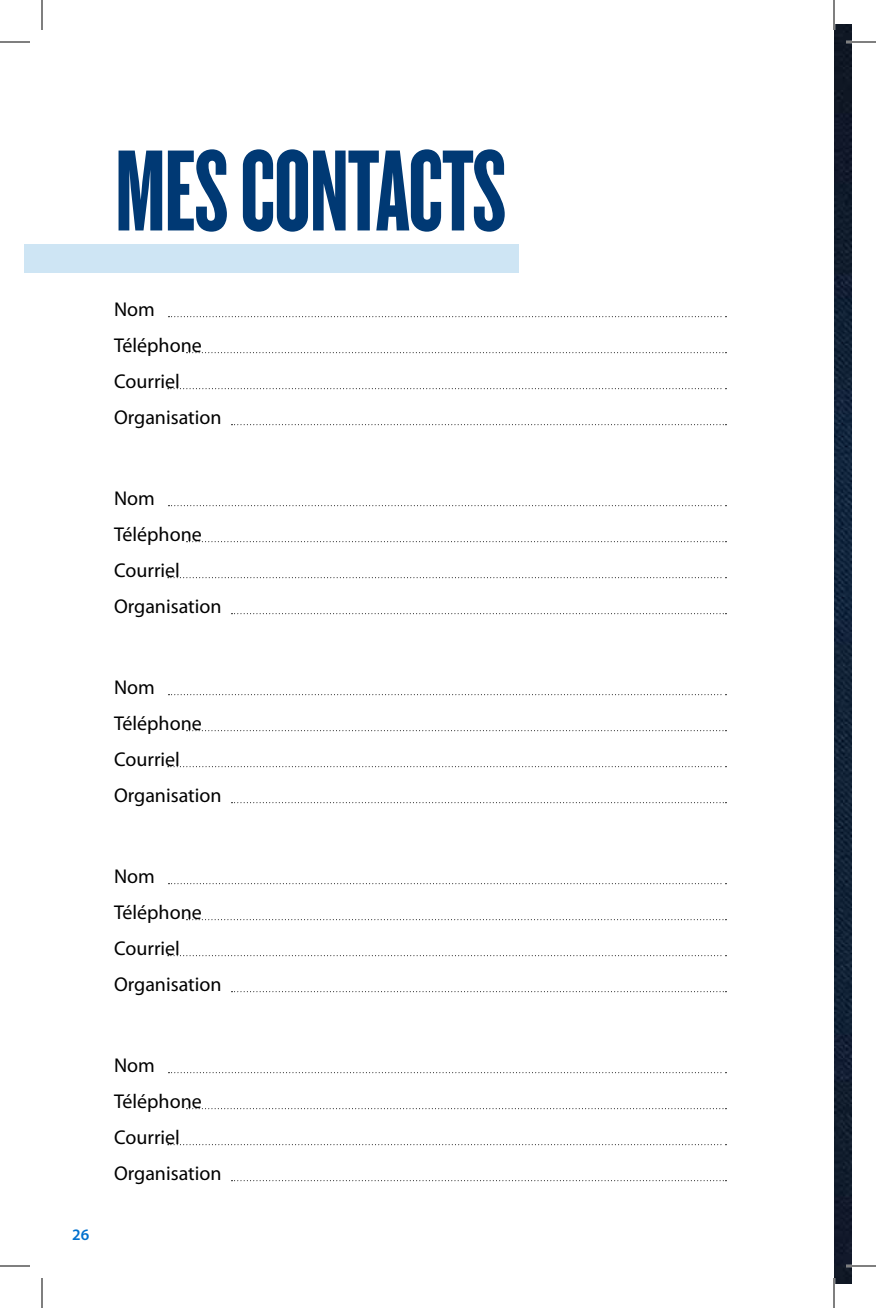
<style>
.page{position:relative;width:876px;height:1308px;background:#fff}
.page>*{position:absolute;margin:0;border:0;box-sizing:border-box;transform-origin:0 0}
.t1{font:120px "Knockout 67 Full Bantamwt";letter-spacing:-.005em;color:#003974}
.t2{font:20px/36px "Myriad Pro";color:#000}
.t3{font:600 16px "Myriad Pro";color:#0070ce}
</style>
<div class="page">
<img style="left:835px;top:24px;width:17px;height:1260px">
<div style="left:24px;top:244px;width:495px;height:29px;background:#cee5f4"></div>
<svg style="left:168px;top:316px;width:559px;height:1px"></svg>
<svg style="left:186px;top:352px;width:541px;height:1px"></svg>
<svg style="left:168px;top:388px;width:558px;height:1px"></svg>
<svg style="left:232px;top:424px;width:495px;height:1px"></svg>
<svg style="left:168px;top:505px;width:559px;height:1px"></svg>
<svg style="left:186px;top:541px;width:541px;height:1px"></svg>
<svg style="left:168px;top:577px;width:558px;height:1px"></svg>
<svg style="left:232px;top:613px;width:495px;height:1px"></svg>
<svg style="left:168px;top:694px;width:559px;height:1px"></svg>
<svg style="left:186px;top:730px;width:541px;height:1px"></svg>
<svg style="left:168px;top:766px;width:558px;height:1px"></svg>
<svg style="left:232px;top:802px;width:495px;height:1px"></svg>
<svg style="left:168px;top:883px;width:559px;height:1px"></svg>
<svg style="left:186px;top:919px;width:541px;height:1px"></svg>
<svg style="left:168px;top:955px;width:558px;height:1px"></svg>
<svg style="left:232px;top:991px;width:495px;height:1px"></svg>
<svg style="left:168px;top:1072px;width:559px;height:1px"></svg>
<svg style="left:186px;top:1108px;width:541px;height:1px"></svg>
<svg style="left:168px;top:1144px;width:558px;height:1px"></svg>
<svg style="left:232px;top:1180px;width:495px;height:1px"></svg>
<hr style="left:846px;top:41px;width:30px;height:2px;background:#fff">
<hr style="left:846px;top:1265px;width:30px;height:2px;background:#fff">
<hr style="left:0;top:42px;width:30px;height:1px;background:#000">
<hr style="left:846px;top:42px;width:30px;height:1px;background:#000">
<hr style="left:0;top:1266px;width:30px;height:1px;background:#000">
<hr style="left:846px;top:1266px;width:30px;height:1px;background:#000">
<hr style="left:42px;top:0;width:1px;height:30px;background:#000">
<hr style="left:42px;top:1278px;width:1px;height:30px;background:#000">
<hr style="left:834px;top:0;width:1px;height:30px;background:#000">
<hr style="left:834px;top:1278px;width:1px;height:30px;background:#000">
<h1 class="t1" style="left:115px;top:120px;width:392px">MES CONTACTS</h1>
<p class="t2" style="left:114px;top:291px;width:109px">Nom<br>Téléphone<br>Courriel<br>Organisation</p>
<p class="t2" style="left:114px;top:480px;width:109px">Nom<br>Téléphone<br>Courriel<br>Organisation</p>
<p class="t2" style="left:114px;top:669px;width:109px">Nom<br>Téléphone<br>Courriel<br>Organisation</p>
<p class="t2" style="left:114px;top:858px;width:109px">Nom<br>Téléphone<br>Courriel<br>Organisation</p>
<p class="t3" style="left:72px;top:1225px;width:19px">26</p>
<p class="t2" style="left:114px;top:1047px;width:109px">Nom<br>Téléphone<br>Courriel<br>Organisation</p>
</div>
